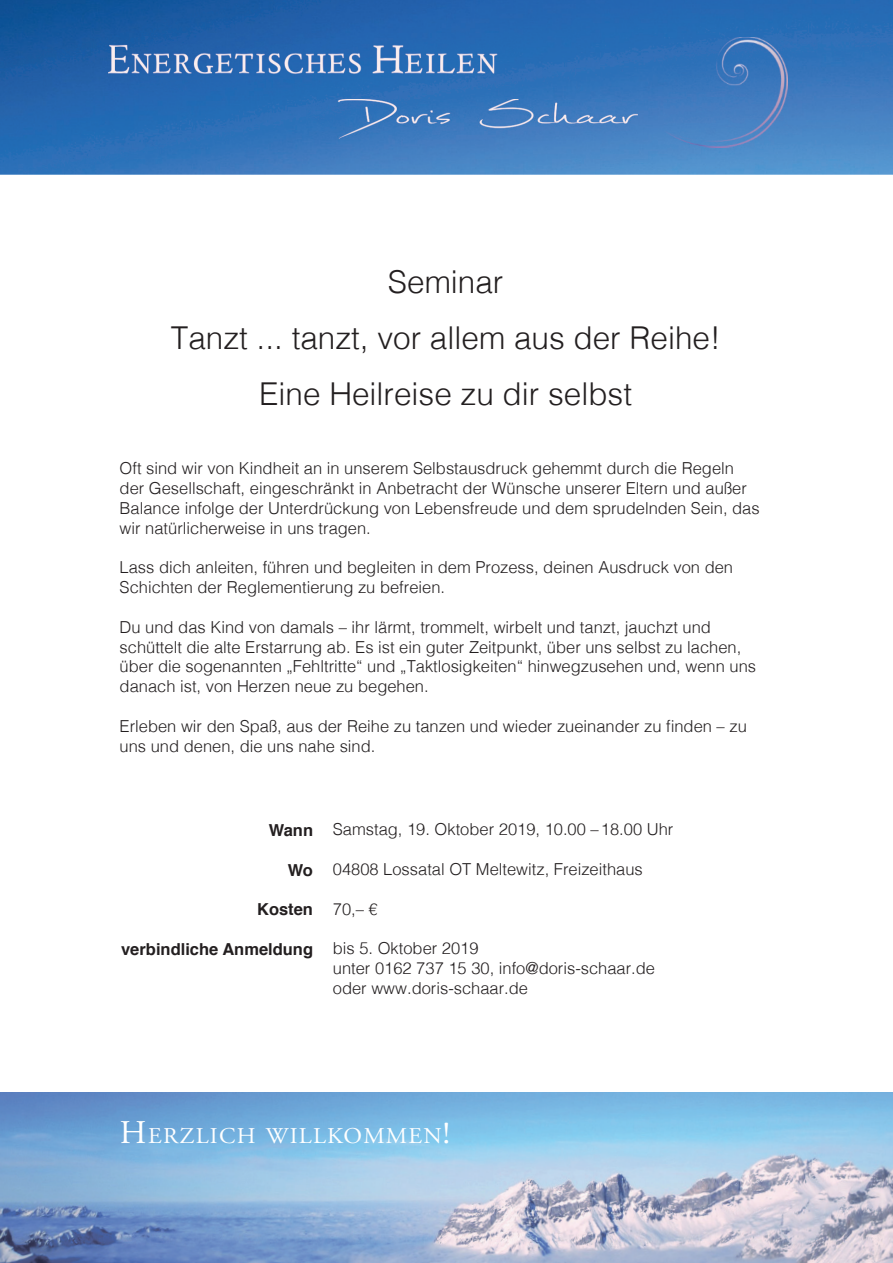
<style>
.page{position:relative;width:893px;height:1263px;background:#fff}
.page>*{position:absolute;margin:0;border:0;box-sizing:border-box;transform-origin:0 0}
.t1{font:300 31.5px/55.8px "Helvetica";color:#231f20;text-align:center}
.t2{font:22.5px "Adobe Garamond Pro";letter-spacing:.055em;color:#fff;scale:1.04 1}
.t3{font:300 16.5px/19.8px "Helvetica";color:#231f20}
.t4{font:700 16.5px "Helvetica";color:#231f20}
.s1{font-size:33px}
.s2{font-size:31.5px}
</style>
<div class="page">
<img style="left:0;top:1093px;width:893px;height:170px">
<img style="left:0;top:0;width:893px;height:175px">
<img style="left:108px;top:42px;width:410px;height:47px">
<img style="left:665px;top:37px;width:122px;height:110px">
<img style="left:306px;top:99px;width:332px;height:39px">
<h1 class="t1" style="left:171px;top:252px;width:551px">Seminar<br>Tanzt ... tanzt, vor allem aus der Reihe!<br>Eine Heilreise zu dir selbst</h1>
<p class="t3" style="left:120px;top:457px;width:642px">Oft sind wir von Kindheit an in unserem Selbstausdruck gehemmt durch die Regeln der Gesellschaft, eingeschränkt in Anbetracht der Wünsche unserer Eltern und außer Balance infolge der Unterdrückung von Lebensfreude und dem sprudelnden Sein, das wir natürlicherweise in uns tragen.</p>
<p class="t3" style="left:120px;top:556px;width:615px">Lass dich anleiten, führen und begleiten in dem Prozess, deinen Ausdruck von den<br>Schichten der Reglementierung zu befreien.</p>
<p class="t3" style="left:120px;top:616px;width:638px">Du und das Kind von damals – ihr lärmt, trommelt, wirbelt und tanzt, jauchzt und schüttelt die alte Erstarrung ab. Es ist ein guter Zeitpunkt, über uns selbst zu lachen, über die sogenannten „Fehltritte“ und „Taktlosigkeiten“ hinwegzusehen und, wenn uns danach ist, von Herzen neue zu begehen.</p>
<p class="t3" style="left:120px;top:715px;width:629px">Erleben wir den Spaß, aus der Reihe zu tanzen und wieder zueinander zu finden – zu uns und denen, die uns nahe sind.</p>
<p class="t4" style="left:269px;top:817px;width:46px">Wann</p>
<p class="t4" style="left:288px;top:856px;width:27px">Wo</p>
<p class="t4" style="left:257px;top:896px;width:57px">Kosten</p>
<p class="t4" style="left:121px;top:935px;width:193px">verbindliche Anmeldung</p>
<p class="t3" style="left:333px;top:818px;width:342px">Samstag, 19. Oktober 2019, 10.00 – 18.00 Uhr</p>
<p class="t3" style="left:333px;top:858px;width:311px">04808 Lossatal OT Meltewitz, Freizeithaus</p>
<p class="t3" style="left:333px;top:898px;width:46px">70,– €</p>
<p class="t3" style="left:333px;top:937px;width:324px">bis 5. Oktober 2019<br>unter 0162 737 15 30, info@doris-schaar.de oder www.doris-schaar.de</p>
<h2 class="t2" style="left:120px;top:1123px;width:319px"><span class="s1">H</span>ERZLICH WILLKOMMEN<span class="s2">!</span></h2>
</div>
